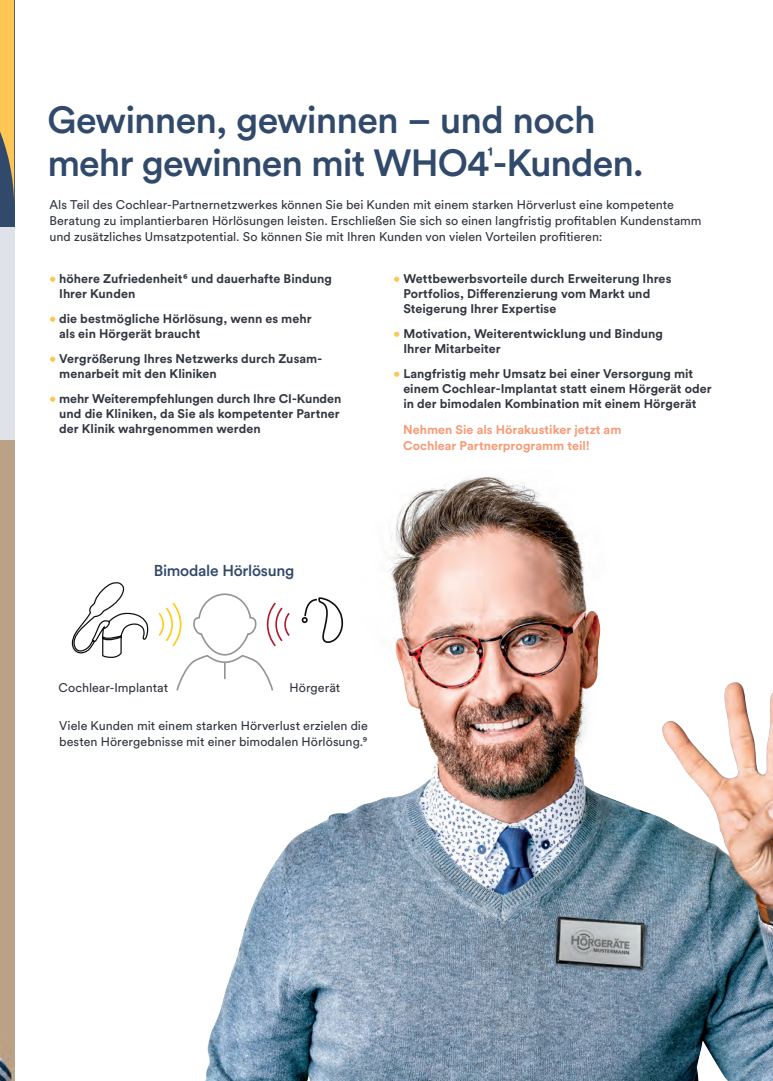
<style>
.page{position:relative;width:773px;height:1081px;background:#fff}
.page>*{position:absolute;margin:0;border:0;box-sizing:border-box;transform-origin:0 0}
.t1{font:500 37.5px/42.5px "Circular Std";letter-spacing:-.025em;color:#314a6b}
.t2{font:500 15.62px "Circular Std";letter-spacing:-.015em;color:#314a6b}
.t3{font:700 12.5px/14.8px "Circular Std";color:#323740}
.t4{font:12.5px/15.9px "Circular Std";color:#323740}
.t5{font:700 12.5px/15.9px "Circular Std";letter-spacing:.005em;color:#f79a75}
.s1{color:#fec654}
</style>
<div class="page">
<img style="left:177px;top:476px;width:595px;height:605px">
<div style="left:0;top:439px;width:14px;height:642px;background:#bba185"></div>
<div style="left:0;top:0;width:14px;height:227px;background:#314a6b"></div>
<div style="left:0;top:227px;width:14px;height:212px;background:#dfe2e9"></div>
<svg style="left:158px;top:592px;width:133px;height:98px"></svg>
<svg style="left:300px;top:596px;width:43px;height:48px"></svg>
<svg style="left:72px;top:582px;width:77px;height:76px"></svg>
<svg style="left:0;top:0;width:14px;height:198px"></svg>
<h1 class="t1" style="left:47px;top:98px;width:598px">Gewinnen, gewinnen – und noch mehr gewinnen mit WHO4<sup>¹</sup>-Kunden.</h1>
<p class="t4" style="left:49px;top:197px;width:653px">Als Teil des Cochlear-Partnernetzwerkes können Sie bei Kunden mit einem starken Hörverlust eine kompetente<br>Beratung zu implantierbaren Hörlösungen leisten. Erschließen Sie sich so einen langfristig profitablen Kundenstamm und zusätzliches Umsatzpotential. So können Sie mit Ihren Kunden von vielen Vorteilen profitieren:</p>
<p class="t3" style="left:59px;top:271px;width:274px;text-indent:-10px"><span class="s1">•</span> höhere Zufriedenheit⁶ und dauerhafte Bindung<br>Ihrer Kunden</p>
<p class="t3" style="left:59px;top:311px;width:254px;text-indent:-10px"><span class="s1">•</span> die bestmögliche Hörlösung, wenn es mehr als ein Hörgerät braucht</p>
<p class="t3" style="left:59px;top:351px;width:264px;text-indent:-10px"><span class="s1">•</span> Vergrößerung Ihres Netzwerks durch Zusam&shy;menarbeit mit den Kliniken</p>
<p class="t3" style="left:59px;top:391px;width:283px;text-indent:-10px"><span class="s1">•</span> mehr Weiterempfehlungen durch Ihre CI-Kunden und die Kliniken, da Sie als kompetenter Partner der Klinik wahrgenommen werden</p>
<p class="t3" style="left:403px;top:271px;width:269px;text-indent:-10px"><span class="s1">•</span> Wettbewerbsvorteile durch Erweiterung Ihres<br>Portfolios, Differenzierung vom Markt und<br>Steigerung Ihrer Expertise</p>
<p class="t3" style="left:403px;top:326px;width:261px;text-indent:-10px"><span class="s1">•</span> Motivation, Weiterentwicklung und Bindung<br>Ihrer Mitarbeiter</p>
<p class="t3" style="left:403px;top:366px;width:310px;text-indent:-10px"><span class="s1">•</span> Langfristig mehr Umsatz bei einer Versorgung mit einem Cochlear-Implantat statt einem Hörgerät oder in der bimodalen Kombination mit einem Hörgerät</p>
<p class="t5" style="left:403px;top:421px;width:220px">Nehmen Sie als Hörakustiker jetzt am<br>Cochlear Partnerprogramm teil!</p>
<p class="t2" style="left:154px;top:561px;width:142px">Bimodale Hörlösung</p>
<p class="t4" style="left:59px;top:679px;width:111px">Cochlear-Implantat</p>
<p class="t4" style="left:289px;top:679px;width:52px">Hörgerät</p>
<p class="t4" style="left:59px;top:718px;width:310px">Viele Kunden mit einem starken Hörverlust erzielen die besten Hörergebnisse mit einer bimodalen Hörlösung.9</p>
</div>
